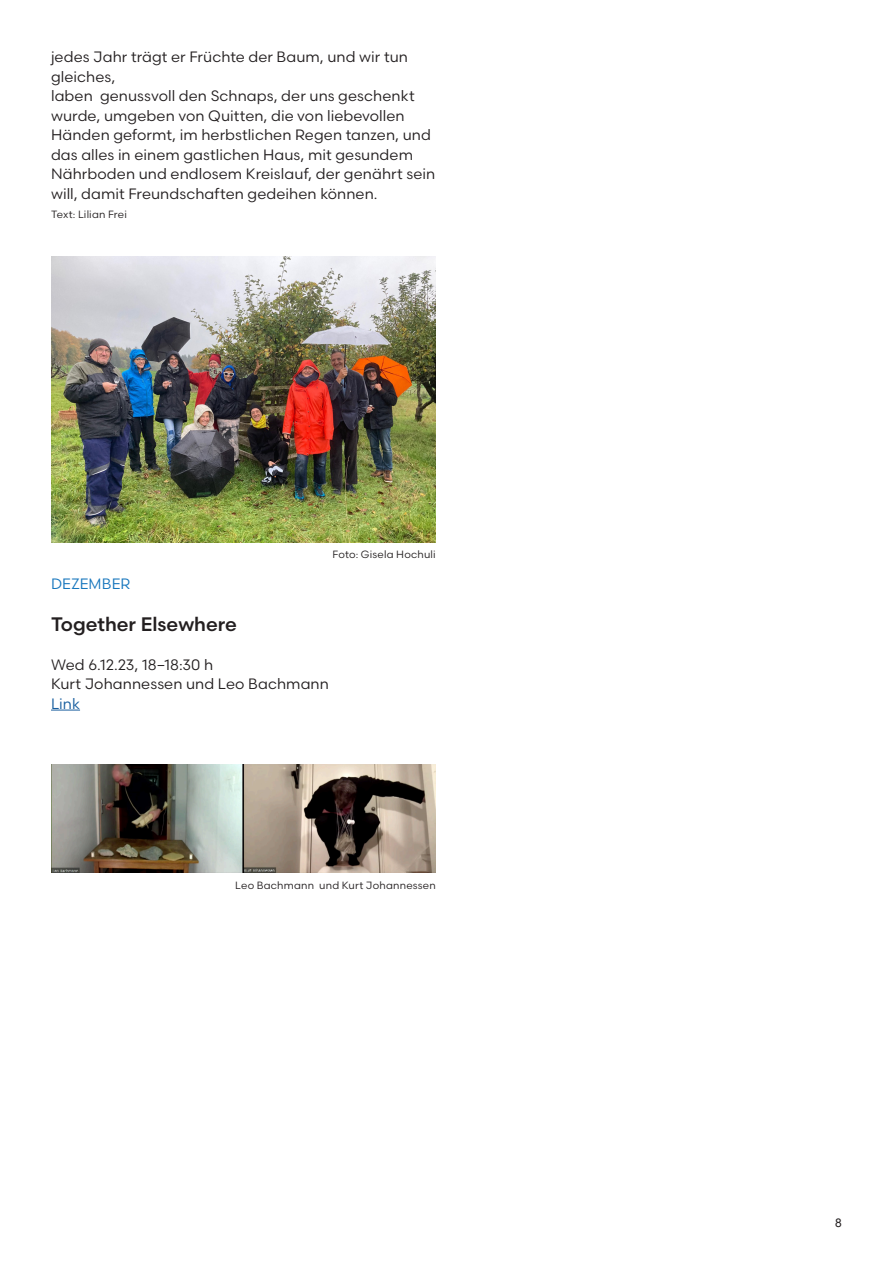
<style>
.page{position:relative;width:893px;height:1263px;background:#fff}
.page>*{position:absolute;margin:0;border:0;box-sizing:border-box;transform-origin:0 0}
.t1{font:500 19.5px "Scandia";color:#231f20}
.Fliesstext{font:15px/19.5px "Scandia";letter-spacing:.005em;color:#231f20}
.Fliesstext-2{font:15px "Scandia";letter-spacing:.01em;color:#1776bd}
.Fliesstext-3{font:15px "Scandia";color:#175d9e}
.t2{font:12px "Arial";color:#231f20}
.Fliesstext-4{font:10.5px "Scandia";letter-spacing:.015em;color:#231f20}
</style>
<div class="page">
<svg style="left:51px;top:710px;width:29px;height:1px"></svg>
<img style="left:51px;top:256px;width:385px;height:287px">
<img style="left:51px;top:765px;width:385px;height:108px">
<p class="Fliesstext" style="left:51px;top:47px;width:358px">jedes Jahr trägt er Früchte der Baum, und wir tun gleiches,</p>
<p class="Fliesstext" style="left:51px;top:86px;width:386px">laben genussvoll den Schnaps, der uns geschenkt wurde, umgeben von Quitten, die von liebevollen Händen geformt, im herbstlichen Regen tanzen, und das alles in einem gastlichen Haus, mit gesundem Nährboden und endlosem Kreislauf, der genährt sein will, damit Freundschaften gedeihen können.</p>
<p class="Fliesstext-4" style="left:51px;top:208px;width:77px">Text: Lilian Frei</p>
<p class="Fliesstext-4" style="left:333px;top:548px;width:105px">Foto: Gisela Hochuli</p>
<p class="Fliesstext-2" style="left:51px;top:574px;width:81px">DEZEMBER</p>
<p class="t1" style="left:51px;top:612px;width:187px">Together Elsewhere</p>
<p class="Fliesstext" style="left:51px;top:655px;width:164px">Wed 6.12.23, 18–18:30 h</p>
<p class="Fliesstext" style="left:51px;top:674px;width:279px">Kurt Johannessen und Leo Bachmann</p>
<p class="Fliesstext-3" style="left:51px;top:694px;width:31px">Link</p>
<p class="Fliesstext-4" style="left:235px;top:879px;width:202px">Leo Bachmann und Kurt Johannessen</p>
<p class="t2" style="left:835px;top:1215px;width:8px">8</p>
</div>
